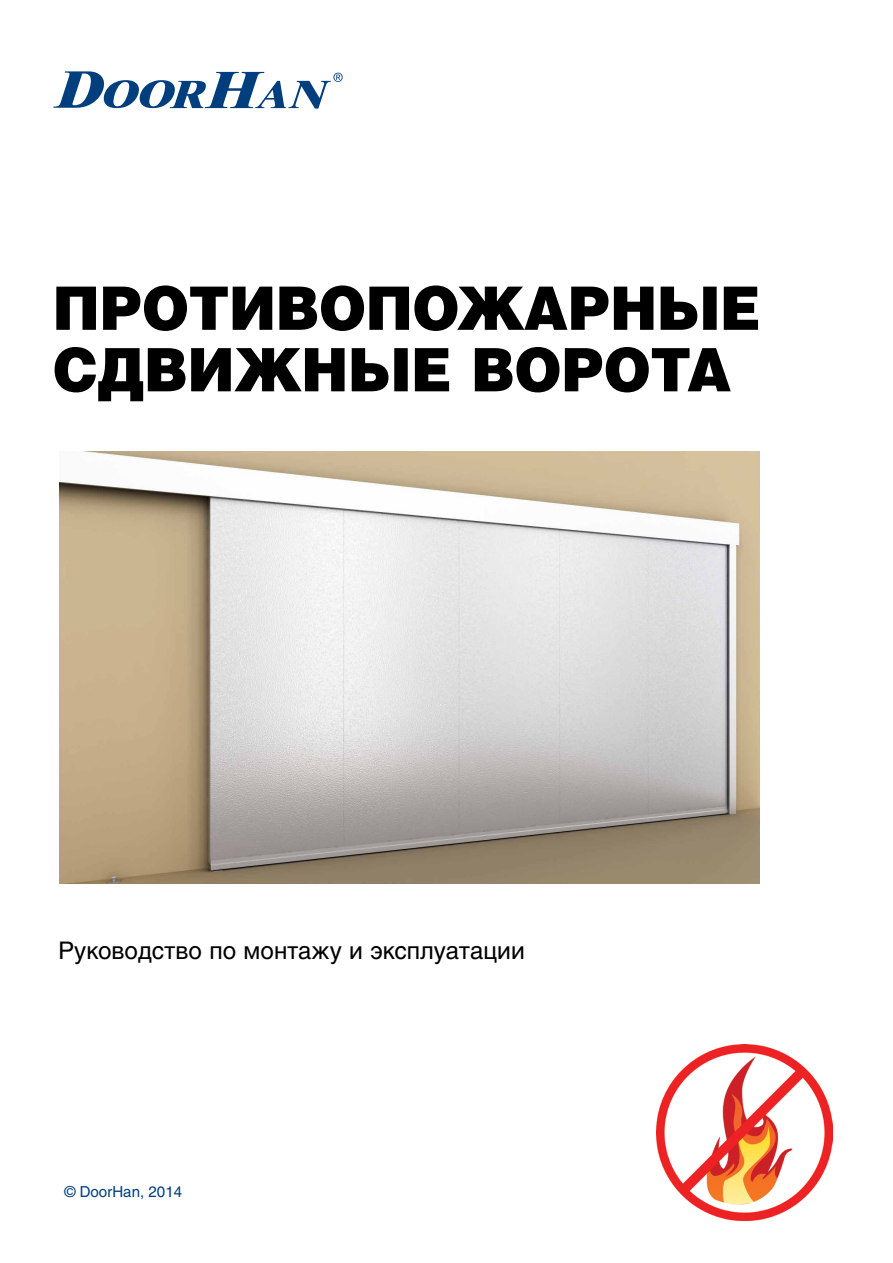
<style>
.page{position:relative;width:893px;height:1263px;background:#fff}
.page>*{position:absolute;margin:0;border:0;box-sizing:border-box;transform-origin:0 0}
.t1{font:900 60px/61.5px "Helios";letter-spacing:-.015em;color:#000;scale:.95 1}
.t2{font:24px "Helios";color:#000}
.t3{font:15px "Helios";color:#003e7e}
</style>
<div class="page">
<img style="left:656px;top:1044px;width:176px;height:176px">
<svg style="left:53px;top:71px;width:290px;height:38px"></svg>
<img style="left:60px;top:451px;width:699px;height:432px">
<h1 class="t1" style="left:52px;top:275px;width:747px">противопожарные сдвижные ворота</h1>
<p class="t2" style="left:58px;top:936px;width:468px">Руководство по монтажу и эксплуатации</p>
<p class="t3" style="left:64px;top:1183px;width:119px">© DoorHan, 2014</p>
</div>
